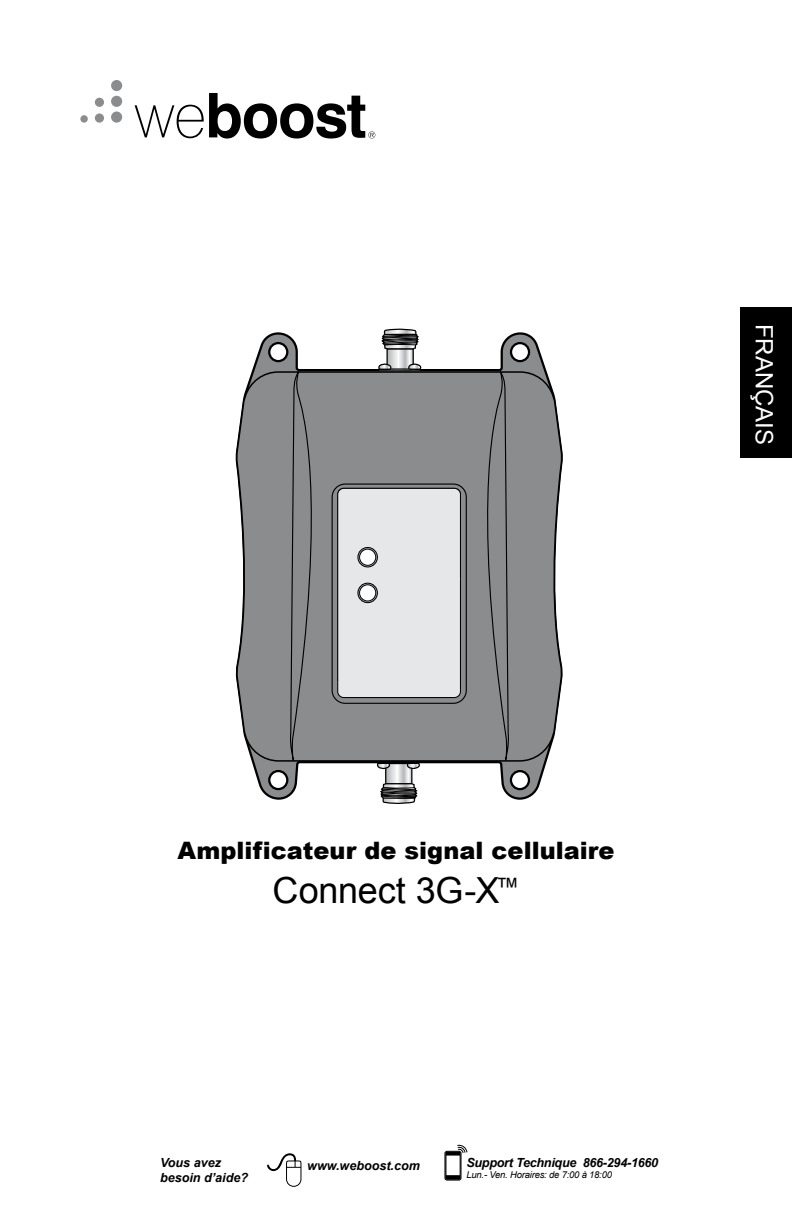
<style>
.page{position:relative;width:792px;height:1224px;background:#fff}
.page>*{position:absolute;margin:0;border:0;box-sizing:border-box;transform-origin:0 0}
.t1{font:36px "Arial";letter-spacing:-.005em;color:#000}
.t2{font:900 24px "Arial";letter-spacing:.005em;color:#000}
.t3{font:24px "Arial";color:#fff}
.t4{font:italic 700 12.6px/15px "Arial";color:#000}
.t5{font:italic 700 12.6px "Arial";letter-spacing:-.02em;color:#000}
.t6{font:italic 9.4px "Arial";letter-spacing:-.02em;color:#000}
</style>
<div class="page">
<svg style="left:445px;top:1145px;width:23px;height:35px"></svg>
<svg style="left:267px;top:1153px;width:34px;height:34px"></svg>
<div style="left:740px;top:308px;width:52px;height:150px;background:#000"></div>
<svg style="left:252px;top:332px;width:295px;height:468px"></svg>
<svg style="left:235px;top:371px;width:328px;height:391px"></svg>
<svg style="left:290px;top:370px;width:39px;height:402px"></svg>
<svg style="left:470px;top:370px;width:39px;height:402px"></svg>
<div style="left:332px;top:484px;width:135px;height:220px;border:1px solid #000;border-radius:13px"></div>
<div style="left:338px;top:488px;width:122px;height:210px;background:#e6e7e8;border-radius:6px"></div>
<svg style="left:337px;top:487px;width:125px;height:195px"></svg>
<svg style="left:358px;top:547px;width:19px;height:20px"></svg>
<div style="left:357px;top:547px;width:21px;height:20px;border:1px solid #000;border-radius:50%"></div>
<div style="left:360px;top:549px;width:16px;height:16px;background:#fff;border-radius:50%"></div>
<div style="left:359px;top:549px;width:17px;height:17px;border:1px solid #000;border-radius:50%"></div>
<svg style="left:358px;top:583px;width:19px;height:20px"></svg>
<div style="left:357px;top:583px;width:21px;height:20px;border:1px solid #000;border-radius:50%"></div>
<div style="left:360px;top:585px;width:16px;height:16px;background:#fff;border-radius:50%"></div>
<div style="left:359px;top:585px;width:17px;height:16px;border:1px solid #000;border-radius:50%"></div>
<div style="left:378px;top:762px;width:41px;height:2px;border:1px solid #000"></div>
<svg style="left:387px;top:765px;width:23px;height:17px"></svg>
<div style="left:385px;top:763px;width:27px;height:21px;border:1px solid #000"></div>
<svg style="left:379px;top:783px;width:40px;height:21px"></svg>
<svg style="left:406px;top:762px;width:14px;height:8px"></svg>
<svg style="left:376px;top:762px;width:14px;height:8px"></svg>
<div style="left:379px;top:369px;width:42px;height:2px;border:1px solid #000"></div>
<svg style="left:388px;top:350px;width:24px;height:18px"></svg>
<div style="left:386px;top:348px;width:28px;height:22px;border:1px solid #000"></div>
<svg style="left:380px;top:328px;width:40px;height:22px"></svg>
<svg style="left:408px;top:364px;width:13px;height:7px"></svg>
<svg style="left:378px;top:364px;width:13px;height:7px"></svg>
<div style="left:80px;top:115px;width:8px;height:8px;background:#8a8c8e;border-radius:50%"></div>
<div style="left:95px;top:113px;width:9px;height:10px;background:#8a8c8e;border-radius:50%"></div>
<div style="left:95px;top:98px;width:9px;height:9px;background:#8a8c8e;border-radius:50%"></div>
<div style="left:111px;top:96px;width:11px;height:11px;background:#8a8c8e;border-radius:50%"></div>
<div style="left:111px;top:80px;width:11px;height:11px;background:#8a8c8e;border-radius:50%"></div>
<div style="left:111px;top:112px;width:11px;height:11px;background:#8a8c8e;border-radius:50%"></div>
<svg style="left:135px;top:93px;width:240px;height:46px"></svg>
<h2 class="t3" style="left:780px;top:324px;width:123px;rotate:90deg">FRANÇAIS</h2>
<h2 class="t2" style="left:177px;top:834px;width:439px">Amplificateur de signal cellulaire</h2>
<h1 class="t1" style="left:273px;top:866px;width:248px">Connect 3G-X<sup>™</sup></h1>
<p class="t4" style="left:160px;top:1156px;width:90px">Vous avez besoin d’aide?</p>
<p class="t5" style="left:466px;top:1154px;width:193px">Support Technique 866-294-1660</p>
<p class="t4" style="left:307px;top:1159px;width:114px">www.weboost.com</p>
<p class="t6" style="left:466px;top:1168px;width:147px">Lun.- Ven. Horaires: de 7:00 à 18:00</p>
</div>
